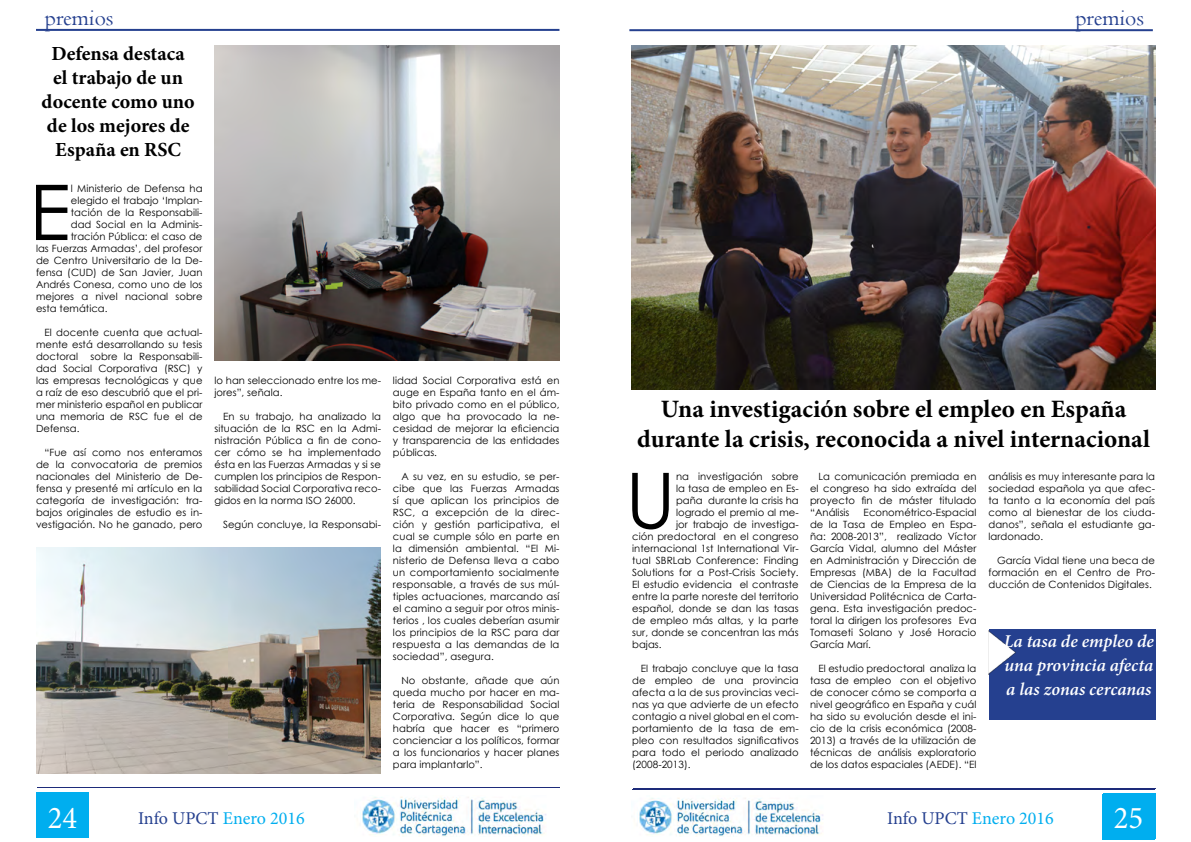
<style>
.page{position:relative;width:1191px;height:842px;background:#fff}
.page>*{position:absolute;margin:0;border:0;box-sizing:border-box;transform-origin:0 0}
.t1{font:76.8px "Century Gothic";color:#000}
.t2{font:31.8px "Minion Pro";color:#fff;scale:.96 1}
.t3{font:700 25px/30px "Minion Pro";color:#000;text-align:center}
.t4{font:24px "Centaur";color:#25408f}
.t5{font:700 20px/24px "Minion Pro";color:#000;text-align:center}
.t6{font:italic 600 18px/24px "Minion Pro";letter-spacing:-.005em;color:#fff;text-align:justify}
.t7{font:18px "Minion Pro";color:#00aeef}
.t8{font:10px/12px "Century Gothic";letter-spacing:.005em;color:#000;text-align:justify}
.s1{color:#25408f}
</style>
<div class="page">
<div style="left:37px;top:793px;width:52px;height:45px;background:#00aeef"></div>
<div style="left:1103px;top:793px;width:52px;height:46px;background:#00aeef"></div>
<hr style="left:37px;top:787px;width:522px;height:1px;background:#1d2b7a">
<hr style="left:633px;top:788px;width:522px;height:1px;background:#1d2b7a">
<img style="left:362px;top:797px;width:184px;height:39px">
<div style="left:1102px;top:794px;width:52px;height:45px;background:#00aeef"></div>
<hr style="left:632px;top:789px;width:522px;height:1px;background:#1d2b7a">
<img style="left:639px;top:798px;width:184px;height:38px">
<img style="left:214px;top:45px;width:345px;height:315px">
<img style="left:36px;top:547px;width:345px;height:227px">
<hr style="left:36px;top:29px;width:523px;height:2px;background:#25408f">
<hr style="left:629px;top:29px;width:523px;height:2px;background:#25408f">
<img style="left:631px;top:45px;width:524px;height:345px">
<div style="left:989px;top:629px;width:166px;height:90px;background:#25408f"></div>
<img style="left:989px;top:631px;width:26px;height:43px">
<h3 class="t4" style="left:45px;top:3px;width:71px">premios</h3>
<h3 class="t4" style="left:1075px;top:3px;width:71px">premios</h3>
<h3 class="t5" style="left:42px;top:41px;width:155px">Defensa destaca<br>el trabajo de un docente como uno de los mejores de<br>España en RSC</h3>
<h1 class="t1" style="left:29px;top:159px;width:43px">E</h1>
<p class="t8" style="left:71px;top:182px;width:133px">l Ministerio de Defensa ha</p>
<p class="t8" style="left:71px;top:194px;width:133px">elegido el trabajo ‘Implan-</p>
<p class="t8" style="left:71px;top:206px;width:133px">tación de la Responsabili-</p>
<p class="t8" style="left:71px;top:218px;width:133px">dad Social en la Adminis-</p>
<p class="t8" style="left:71px;top:230px;width:133px">tración Pública: el caso de</p>
<p class="t8" style="left:36px;top:242px;width:168px">las Fuerzas Armadas’, del profesor</p>
<p class="t8" style="left:36px;top:254px;width:168px">de Centro Universitario de la De-</p>
<p class="t8" style="left:36px;top:266px;width:168px">fensa (CUD) de San Javier, Juan</p>
<p class="t8" style="left:36px;top:278px;width:168px">Andrés Conesa, como uno de los</p>
<p class="t8" style="left:36px;top:290px;width:168px">mejores a nivel nacional sobre</p>
<p class="t8" style="left:36px;top:302px;width:73px">esta temática.</p>
<p class="t8" style="left:36px;top:326px;width:168px;text-indent:8px">El docente cuenta que actual&shy;mente está desarrollando su tesis doctoral</p>
<p class="t8" style="left:36px;top:350px;width:168px;text-indent:55px">sobre la Responsabili&shy;dad Social Corporativa (RSC) y las empresas tecnológicas y que a raíz de eso descubrió que el pri&shy;mer ministerio español en publicar una memoria de RSC fue el de Defensa.</p>
<p class="t8" style="left:36px;top:446px;width:168px;text-indent:8px">“Fue así como nos enteramos de la convocatoria de premios nacionales del Ministerio de De&shy;fensa y presenté mi artículo en la categoría de investigación: tra&shy;bajos originales de estudio es in&shy;vestigación. No he ganado, pero</p>
<p class="t8" style="left:214px;top:374px;width:168px">lo han seleccionado entre los me&shy;jores”, señala.</p>
<p class="t8" style="left:214px;top:410px;width:168px;text-indent:8px">En su trabajo, ha analizado la situación de la RSC en la Admi&shy;nistración Pública a fin de cono&shy;cer cómo se ha implementado ésta en las Fuerzas Armadas y si se cumplen los principios de Respon&shy;sabilidad Social Corporativa reco&shy;gidos en la norma ISO 26000.</p>
<p class="t8" style="left:223px;top:518px;width:159px">Según concluye, la Responsabi-</p>
<p class="t8" style="left:393px;top:374px;width:168px">lidad Social Corporativa está en auge en España tanto en el ám&shy;bito privado como en el público, algo que ha provocado la ne&shy;cesidad de mejorar la eficiencia y transparencia de las entidades públicas.</p>
<p class="t8" style="left:393px;top:470px;width:168px;text-indent:8px">A su vez, en su estudio, se per&shy;cibe que las Fuerzas Armadas sí que aplican los principios de RSC, a excepción de la direc&shy;ción y gestión participativa, el cual se cumple sólo en parte en la dimensión ambiental. “El Mi&shy;nisterio de Defensa lleva a cabo un comportamiento socialmente responsable, a través de sus múl&shy;tiples actuaciones, marcando así el camino a seguir por otros minis&shy;terios , los cuales deberían asumir los principios de la RSC para dar respuesta a las demandas de la sociedad”, asegura.</p>
<p class="t8" style="left:393px;top:674px;width:168px;text-indent:8px">No obstante, añade que aún queda mucho por hacer en ma&shy;teria de Responsabilidad Social Corporativa. Según dice lo que habría que hacer es “primero concienciar a los políticos, formar a los funcionarios y hacer planes para implantarlo”.</p>
<h3 class="t3" style="left:637px;top:393px;width:514px">Una investigación sobre el empleo en España durante la crisis, reconocida a nivel internacional</h3>
<h1 class="t1" style="left:625px;top:447px;width:52px">U</h1>
<p class="t8" style="left:676px;top:470px;width:124px">na investigación sobre</p>
<p class="t8" style="left:810px;top:470px;width:168px;text-indent:8px">La comunicación premiada en el congreso ha sido extraída del proyecto fin de máster titulado “Análisis</p>
<p class="t8" style="left:988px;top:470px;width:168px">análisis es muy interesante para la sociedad española ya que afec&shy;ta tanto a la economía del país como al bienestar de los ciuda&shy;danos”, señala el estudiante ga&shy;lardonado.</p>
<p class="t8" style="left:988px;top:554px;width:168px;text-indent:8px">García Vidal tiene una beca de formación en el Centro de Pro&shy;ducción de Contenidos Digitales.</p>
<p class="t8" style="left:676px;top:482px;width:124px">la tasa de empleo en Es-</p>
<p class="t8" style="left:676px;top:494px;width:124px">paña durante la crisis ha</p>
<p class="t8" style="left:676px;top:506px;width:124px">logrado el premio al me-</p>
<p class="t8" style="left:676px;top:518px;width:124px">jor trabajo de investiga-</p>
<p class="t8" style="left:632px;top:530px;width:168px">ción predoctoral en el congreso</p>
<p class="t8" style="left:632px;top:542px;width:168px">internacional 1st International Vir-</p>
<p class="t8" style="left:632px;top:554px;width:168px">tual SBRLab Conference: Finding</p>
<p class="t8" style="left:632px;top:566px;width:168px">Solutions for a Post-Crisis Society.</p>
<p class="t8" style="left:632px;top:578px;width:168px">El estudio evidencia el contraste</p>
<p class="t8" style="left:632px;top:590px;width:168px">entre la parte noreste del territorio</p>
<p class="t8" style="left:632px;top:602px;width:168px">español, donde se dan las tasas</p>
<p class="t8" style="left:632px;top:614px;width:168px">de empleo más altas, y la parte</p>
<p class="t8" style="left:632px;top:626px;width:168px">sur, donde se concentran las más</p>
<p class="t8" style="left:632px;top:638px;width:31px">bajas.</p>
<p class="t8" style="left:632px;top:662px;width:168px;text-indent:8px">El trabajo concluye que la tasa de empleo de una provincia afecta a la de sus provincias veci&shy;nas ya que advierte de un efecto contagio a nivel global en el com&shy;portamiento de la tasa de em&shy;pleo con resultados significativos para todo el periodo analizado (2008-2013).</p>
<p class="t8" style="left:810px;top:506px;width:168px;text-indent:54px">Econométrico-Espacial de la Tasa de Empleo en Espa&shy;ña: 2008-2013”, realizado Víctor García Vidal, alumno del Máster en Administración y Dirección de Empresas (MBA) de la Facultad de Ciencias de la Empresa de la Universidad Politécnica de Carta&shy;gena. Esta investigación predoc&shy;toral la dirigen los profesores Eva Tomaseti Solano y José Horacio García Marí.</p>
<p class="t8" style="left:810px;top:662px;width:168px;text-indent:8px">El estudio predoctoral analiza la tasa de empleo con el objetivo de conocer cómo se comporta a nivel geográfico en España y cuál ha sido su evolución desde el ini&shy;cio de la crisis económica (2008- 2013) a través de la utilización de técnicas de análisis exploratorio de los datos espaciales (AEDE). “El</p>
<h3 class="t6" style="left:1003px;top:629px;width:152px">La tasa de empleo de una provincia afecta a las zonas cercanas</h3>
<h2 class="t2" style="left:48px;top:797px;width:32px">24</h2>
<h2 class="t2" style="left:1122px;top:797px;width:17px">3</h2>
<h3 class="t7" style="left:138px;top:806px;width:168px"><span class="s1">Info UPCT</span> Enero 2016</h3>
<h3 class="t7" style="left:887px;top:806px;width:168px"><span class="s1">Info UPCT</span> Enero 2016</h3>
<h2 class="t2" style="left:1113px;top:797px;width:32px">25</h2>
</div>
